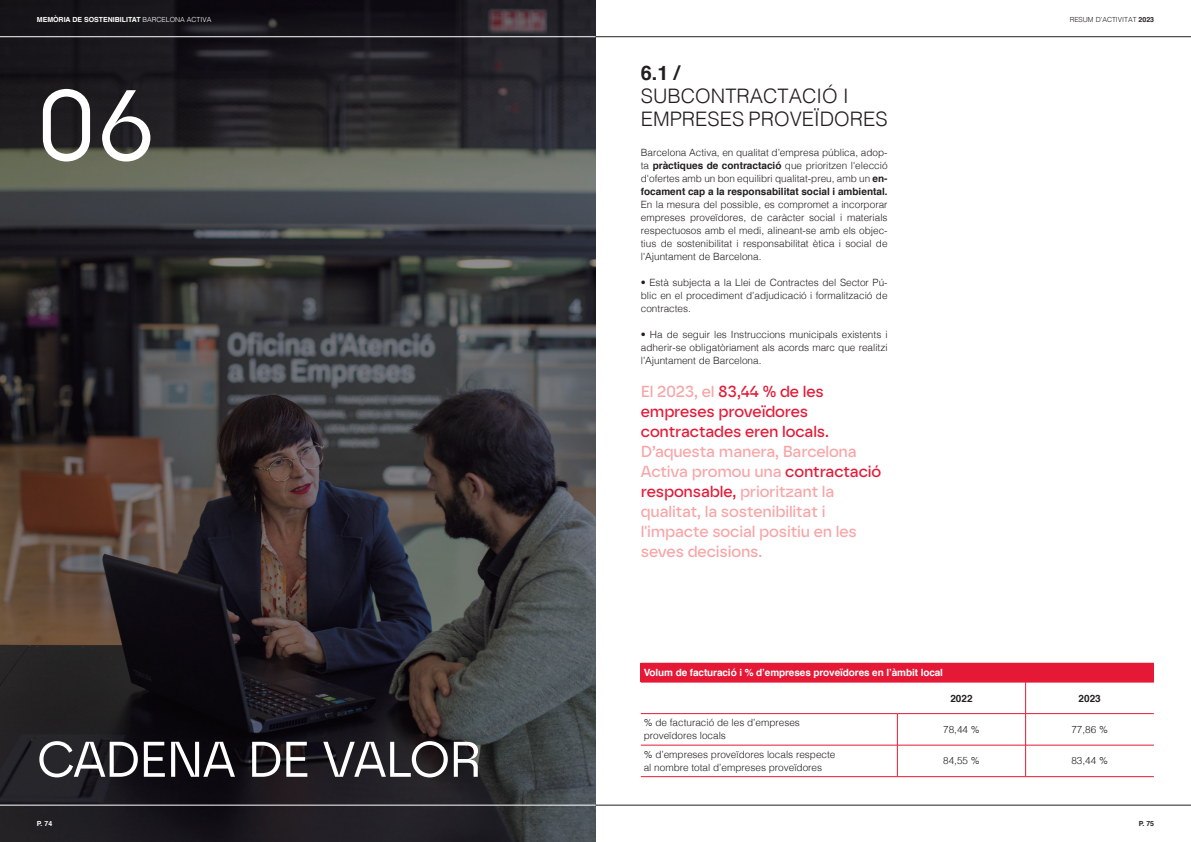
<style>
.page{position:relative;width:1191px;height:842px;background:#fff}
.page>*{position:absolute;margin:0;border:0;box-sizing:border-box;transform-origin:0 0}
.t1{font:100px "Safiro";color:#fff}
.t2{font:50px "Safiro";letter-spacing:-.025em;color:#fff}
.t3{font:300 20px/23px "Helvetica";color:#231f20}
.t4{font:700 20px "Helvetica";color:#231f20}
.t5{font:500 16px/20px "Safiro";letter-spacing:-.01em;color:#f7a5a7}
.t6{font:300 10px/13px "Helvetica";color:#231f20;text-align:justify}
.t7{font:700 10px "Helvetica";letter-spacing:-.01em;color:#fff}
.t8{font:700 10px "Helvetica";color:#231f20}
.t9{font:700 7px "Helvetica";color:#fff}
.t10{font:300 7px "Helvetica";color:#231f20}
.t11{font:700 7px "Helvetica";color:#231f20}
.s1{font-weight:300}
.s2{font-weight:700}
.s3{color:#e51836}
</style>
<div class="page">
<hr style="left:595px;top:37px;width:596px;height:1px;background:#231f20">
<hr style="left:595px;top:805px;width:596px;height:1px;background:#231f20">
<svg style="left:0;top:0;width:595px;height:842px;background:#333133"></svg>
<hr style="left:0;top:37px;width:595px;height:1px;background:#fff">
<hr style="left:0;top:805px;width:595px;height:1px;background:#fff">
<div style="left:641px;top:663px;width:512px;height:19px;background:#e51836"></div>
<hr style="left:897px;top:714px;width:1px;height:31px;background:#e51836">
<hr style="left:1025px;top:713px;width:128px;height:1px;background:#e51836">
<hr style="left:1025px;top:714px;width:1px;height:31px;background:#e51836">
<hr style="left:641px;top:745px;width:256px;height:1px;background:#e51836">
<hr style="left:897px;top:745px;width:128px;height:1px;background:#e51836">
<hr style="left:897px;top:745px;width:1px;height:31px;background:#e51836">
<hr style="left:1025px;top:745px;width:128px;height:1px;background:#e51836">
<hr style="left:1025px;top:745px;width:1px;height:31px;background:#e51836">
<hr style="left:641px;top:776px;width:256px;height:1px;background:#e51836">
<hr style="left:897px;top:776px;width:128px;height:1px;background:#e51836">
<hr style="left:1025px;top:776px;width:128px;height:1px;background:#e51836">
<hr style="left:1025px;top:682px;width:128px;height:1px;background:#e51836">
<hr style="left:641px;top:682px;width:256px;height:1px;background:#e51836">
<hr style="left:897px;top:682px;width:128px;height:1px;background:#e51836">
<hr style="left:1025px;top:682px;width:1px;height:31px;background:#e51836">
<hr style="left:641px;top:713px;width:256px;height:1px;background:#e51836">
<hr style="left:897px;top:713px;width:128px;height:1px;background:#e51836">
<p class="t9" style="left:37px;top:14px;width:176px">MEMÒRIA DE SOSTENIBILITAT <span class="s1">BARCELONA ACTIVA</span></p>
<p class="t1" style="left:37px;top:67px;width:121px">06</p>
<p class="t2" style="left:37px;top:730px;width:446px">CADENA DE VALOR</p>
<p class="t9" style="left:37px;top:818px;width:17px">P. 74</p>
<p class="t4" style="left:641px;top:57px;width:40px">6.1 /</p>
<p class="t3" style="left:641px;top:83px;width:248px">SUBCONTRACTACIÓ I<br>EMPRESES PROVEÏDORES</p>
<p class="t6" style="left:641px;top:146px;width:248px">Barcelona Activa, en qualitat d’empresa pública, adop&shy;ta <span class="s2">pràctiques de contractació</span> que prioritzen l'elecció d'ofertes amb un bon equilibri qualitat-preu, amb un <span class="s2">en&shy;focament cap a la responsabilitat social i ambiental.<br></span>En la mesura del possible, es compromet a incorporar empreses proveïdores, de caràcter social i materials respectuosos amb el medi, alineant-se amb els objec&shy;tius de sostenibilitat i responsabilitat ètica i social de l'Ajuntament de Barcelona.</p>
<p class="t6" style="left:641px;top:276px;width:248px">• Està subjecta a la Llei de Contractes del Sector Pú&shy;blic en el procediment d’adjudicació i formalització de contractes.</p>
<p class="t6" style="left:641px;top:328px;width:248px">• Ha de seguir les Instruccions municipals existents i adherir-se obligatòriament als acords marc que realitzi l’Ajuntament de Barcelona.</p>
<p class="t5" style="left:641px;top:382px;width:242px">El 2023, el <span class="s3">83,44 % de les empreses proveïdores contractades eren locals.<br></span>D’aquesta manera, Barcelona<br>Activa promou una <span class="s3">contractació responsable,</span> prioritzant la qualitat, la sostenibilitat i l'impacte social positiu en les seves decisions.</p>
<p class="t10" style="left:1069px;top:14px;width:86px">RESUM D’ACTIVITAT <span class="s2">2023</span></p>
<p class="t7" style="left:643px;top:665px;width:301px">Volum de facturació i % d’empreses proveïdores en l’àmbit local</p>
<p class="t8" style="left:950px;top:690px;width:24px">2022</p>
<p class="t8" style="left:1078px;top:690px;width:24px">2023</p>
<p class="t6" style="left:643px;top:716px;width:158px">% de facturació de les d’empreses</p>
<p class="t6" style="left:643px;top:729px;width:84px">proveïdores locals</p>
<p class="t6" style="left:643px;top:747px;width:193px">% d’empreses proveïdores locals respecte</p>
<p class="t6" style="left:643px;top:760px;width:180px">al nombre total d’empreses proveïdores</p>
<p class="t6" style="left:943px;top:722px;width:38px">78,44 %</p>
<p class="t6" style="left:1071px;top:722px;width:38px">77,86 %</p>
<p class="t6" style="left:943px;top:754px;width:38px">84,55 %</p>
<p class="t6" style="left:1071px;top:754px;width:38px">83,44 %</p>
<p class="t11" style="left:1138px;top:818px;width:17px">P. 75</p>
</div>
